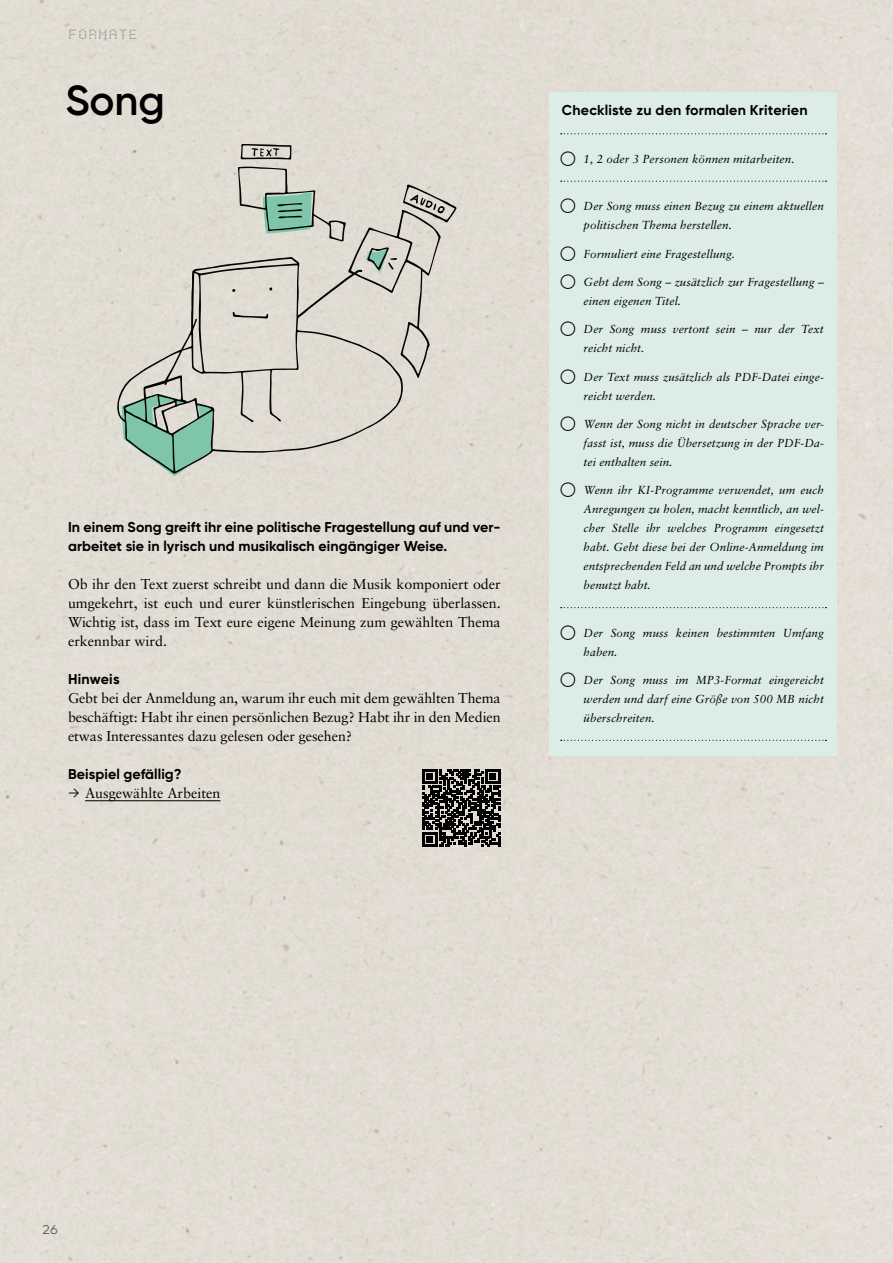
<style>
.page{position:relative;width:893px;height:1263px;background:#e2ddd4}
.page>*{position:absolute;margin:0;border:0;box-sizing:border-box;transform-origin:0 0}
.h2_headline{font:600 42px "Gilroy";color:#000}
.p_absatz_serif{font:14.25px/18.9px "Sabon LT Pro";color:#000;text-align:justify}
.p_absatz_serif-2{font:700 14.25px/18.9px "Gilroy";letter-spacing:.005em;color:#000}
.p_absatz_serif_pfeil{font:14.25px "Sabon LT Pro";color:#000}
.t1{font:700 12.75px "Mono Point";letter-spacing:.05em;color:#575756}
.t2{font:12.75px "Gilroy";color:#575756}
.p_absatz_serif_italic_klein{font:italic 11.7px/18.9px "Sabon LT Pro";letter-spacing:.005em;color:#000}
.s1{font-family:"Gilroy"}
</style>
<div class="page">
<hr style="left:85px;top:800px;width:135px;height:1px;background:#000">
<svg style="left:422px;top:769px;width:78px;height:78px;background:#444340"></svg>
<div style="left:550px;top:92px;width:287px;height:663px;background:#dbede4"></div>
<svg style="left:561px;top:133px;width:265px;height:1px"></svg>
<svg style="left:561px;top:181px;width:265px;height:1px"></svg>
<svg style="left:561px;top:607px;width:265px;height:1px"></svg>
<svg style="left:561px;top:740px;width:265px;height:1px"></svg>
<svg style="left:121px;top:474px;width:92px;height:2px"></svg>
<svg style="left:403px;top:184px;width:54px;height:38px;background:#b7b3ac"></svg>
<svg style="left:241px;top:144px;width:51px;height:15px"></svg>
<svg style="left:238px;top:167px;width:108px;height:43px;background:#c1c7bc"></svg>
<svg style="left:117px;top:210px;width:324px;height:264px;background:#cfcec4"></svg>
<p class="t1" style="left:68px;top:27px;width:71px">FORMATE</p>
<h2 class="h2_headline" style="left:65px;top:75px;width:101px">Song</h2>
<p class="p_absatz_serif-2" style="left:68px;top:518px;width:434px">In einem Song greift ihr eine politische Fragestellung auf und ver&shy;arbeitet sie in lyrisch und musikalisch eingängiger Weise.</p>
<p class="p_absatz_serif" style="left:68px;top:574px;width:434px">Ob ihr den Text zuerst schreibt und dann die Musik komponiert oder umgekehrt, ist euch und eurer künstlerischen Eingebung überlassen.<br>Wichtig ist, dass im Text eure eigene Meinung zum gewählten Thema erkennbar wird.</p>
<p class="p_absatz_serif-2" style="left:68px;top:669px;width:53px">Hinweis</p>
<p class="p_absatz_serif" style="left:68px;top:688px;width:434px">Gebt bei der Anmeldung an, warum ihr euch mit dem gewählten Thema beschäftigt: Habt ihr einen persönlichen Bezug? Habt ihr in den Medien etwas Interessantes dazu gelesen oder gesehen?</p>
<p class="p_absatz_serif-2" style="left:68px;top:764px;width:115px">Beispiel gefällig?</p>
<p class="p_absatz_serif_pfeil" style="left:68px;top:784px;width:154px"><span class="s1">→</span> Ausgewählte Arbeiten</p>
<h4 class="p_absatz_serif-2" style="left:562px;top:101px;width:247px">Checkliste zu den formalen Kriterien</h4>
<p class="p_absatz_serif_italic_klein" style="left:558px;top:149px;width:238px">○ 1, 2 oder 3 Personen können mitarbeiten.</p>
<p class="p_absatz_serif_italic_klein" style="left:584px;top:196px;width:242px;text-indent:-26px">○ Der Song muss einen Bezug zu einem aktuellen politischen Thema herstellen.</p>
<p class="p_absatz_serif_italic_klein" style="left:558px;top:244px;width:179px">○ Formuliert eine Fragestellung.</p>
<p class="p_absatz_serif_italic_klein" style="left:584px;top:272px;width:242px;text-indent:-26px">○ Gebt dem Song – zusätzlich zur Fragestellung – einen eigenen Titel.</p>
<p class="p_absatz_serif_italic_klein" style="left:584px;top:320px;width:242px;text-indent:-26px">○ Der Song muss vertont sein – nur der Text reicht nicht.</p>
<p class="p_absatz_serif_italic_klein" style="left:584px;top:367px;width:242px;text-indent:-26px">○ Der Text muss zusätzlich als PDF-Datei einge&shy;reicht werden.</p>
<p class="p_absatz_serif_italic_klein" style="left:584px;top:414px;width:242px;text-align:justify;text-indent:-26px">○ Wenn der Song nicht in deutscher Sprache ver&shy;fasst ist, muss die Übersetzung in der PDF-Da&shy;tei enthalten sein.</p>
<p class="p_absatz_serif_italic_klein" style="left:584px;top:481px;width:242px;text-align:justify;text-indent:-26px">○ Wenn ihr KI-Programme verwendet, um euch Anregungen zu holen, macht kenntlich, an wel&shy;cher Stelle ihr welches Programm eingesetzt habt. Gebt diese bei der Online-Anmeldung im entsprechenden Feld an und welche Prompts ihr benutzt habt.</p>
<p class="p_absatz_serif_italic_klein" style="left:584px;top:623px;width:242px;text-indent:-26px">○ Der Song muss keinen bestimmten Umfang haben.</p>
<p class="p_absatz_serif_italic_klein" style="left:584px;top:670px;width:242px;text-align:justify;text-indent:-26px">○ Der Song muss im MP3-Format eingereicht werden und darf eine Größe von 500 MB nicht überschreiten.</p>
<p class="t2" style="left:43px;top:1221px;width:17px">26</p>
</div>
